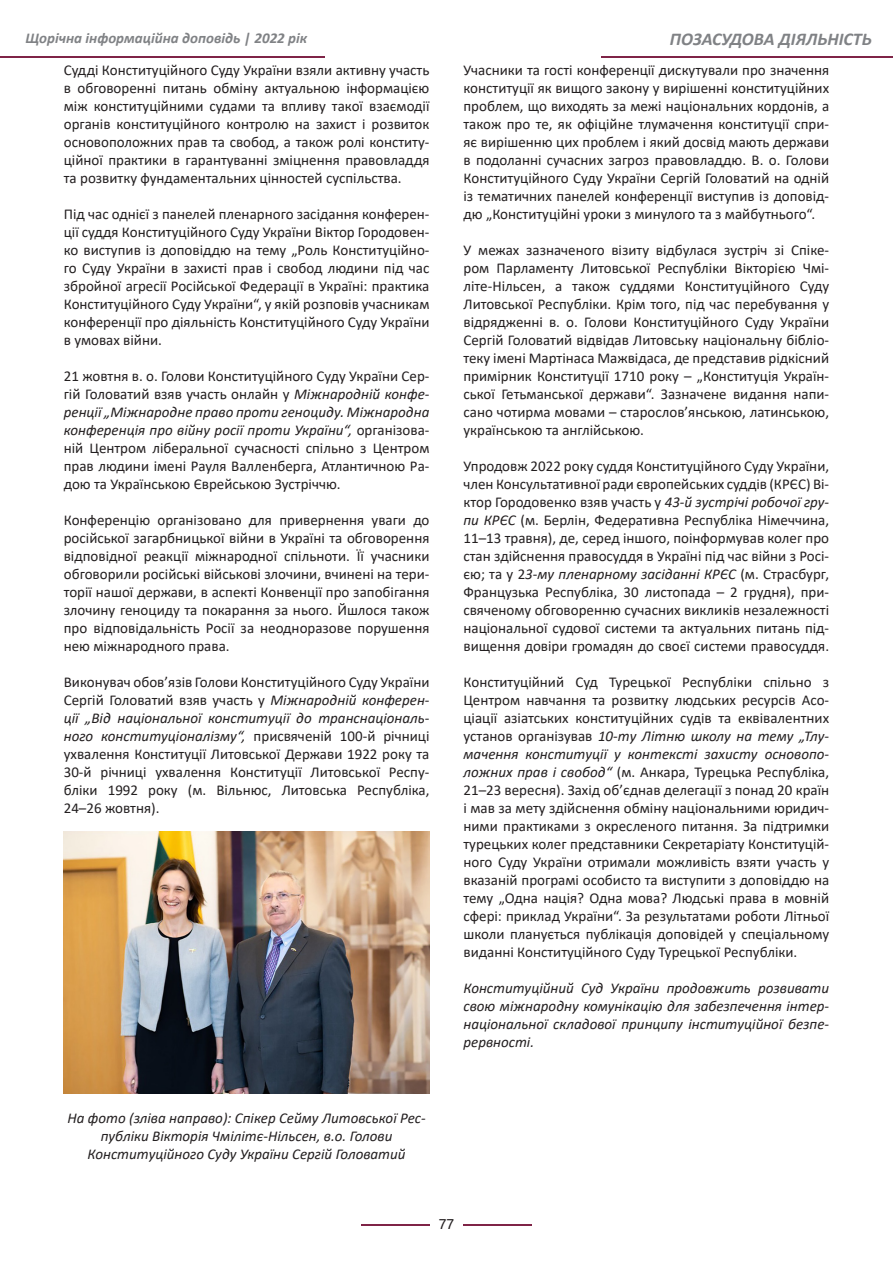
<style>
.page{position:relative;width:893px;height:1263px;background:#fff}
.page>*{position:absolute;margin:0;border:0;box-sizing:border-box;transform-origin:0 0}
.t1{font:italic 700 18px "Calibri";color:#808285}
.t2{font:15px/18px "Calibri";color:#231f20;text-align:justify}
.t3{font:italic 15px/18px "Calibri";color:#231f20;text-align:justify}
.t4{font:italic 700 15px "Calibri";color:#808285}
.t5{font:15px "Acumin Variable Concept";color:#231f20}
.s1{font-style:italic}
</style>
<div class="page">
<img style="left:0;top:56px;width:324px;height:1px">
<img style="left:361px;top:1225px;width:68px;height:1px">
<img style="left:463px;top:1225px;width:68px;height:1px">
<img style="left:601px;top:56px;width:292px;height:1px">
<img style="left:64px;top:831px;width:365px;height:263px">
<p class="t4" style="left:26px;top:27px;width:283px">Щорічна інформаційна доповідь | 2022 рік</p>
<p class="t2" style="left:64px;top:61px;width:367px">Судді Конституційного Суду України взяли активну участь в обговоренні питань обміну актуальною інформацією між конституційними судами та впливу такої взаємодії органів конституційного контролю на захист і розвиток основоположних прав та свобод, а також ролі конститу&shy;ційної практики в гарантуванні зміцнення правовладдя та розвитку фундаментальних цінностей суспільства.</p>
<p class="t2" style="left:64px;top:205px;width:367px">Під час однієї з панелей пленарного засідання конферен&shy;ції суддя Конституційного Суду України Віктор Городовен&shy;ко виступив із доповіддю на тему „Роль Конституційно&shy;го Суду України в захисті прав і свобод людини під час збройної агресії Російської Федерації в Україні: практика Конституційного Суду України“, у якій розповів учасникам конференції про діяльність Конституційного Суду України в умовах війни.</p>
<p class="t2" style="left:64px;top:367px;width:367px">21 жовтня в. о. Голови Конституційного Суду України Сер&shy;гій Головатий взяв участь онлайн у <span class="s1">Міжнародній конфе&shy;ренції „Міжнародне право проти геноциду. Міжнародна конференція про війну росії проти України“,</span> організова&shy;ній Центром ліберальної сучасності спільно з Центром прав людини імені Рауля Валленберга, Атлантичною Ра&shy;дою та Українською Єврейською Зустріччю.</p>
<p class="t2" style="left:64px;top:511px;width:367px">Конференцію організовано для привернення уваги до російської загарбницької війни в Україні та обговорення відповідної реакції міжнародної спільноти. Її учасники обговорили російські військові злочини, вчинені на тери&shy;торії нашої держави, в аспекті Конвенції про запобігання злочину геноциду та покарання за нього. Йшлося також про відповідальність Росії за неодноразове порушення нею міжнародного права.</p>
<p class="t2" style="left:64px;top:673px;width:367px">Виконувач обов’язів Голови Конституційного Суду України Сергій Головатий взяв участь у <span class="s1">Міжнародній конферен&shy;ції „Від національної конституції до транснаціональ&shy;ного конституціоналізму“,</span> присвяченій 100-й річниці ухвалення Конституції Литовської Держави 1922 року та</p>
<p class="t2" style="left:64px;top:763px;width:367px">30-й річниці ухвалення Конституції Литовської Респу&shy;бліки 1992 року (м. Вільнюс, Литовська Республіка,</p>
<p class="t2" style="left:64px;top:799px;width:97px">24–26 жовтня).</p>
<p class="t1" style="left:670px;top:27px;width:203px">ПОЗАСУДОВА ДІЯЛЬНІСТЬ</p>
<p class="t2" style="left:463px;top:61px;width:367px">Учасники та гості конференції дискутували про значення конституції як вищого закону у вирішенні конституційних проблем, що виходять за межі національних кордонів, а також про те, як офіційне тлумачення конституції спри&shy;яє вирішенню цих проблем і який досвід мають держави в подоланні сучасних загроз правовладдю. В. о. Голови Конституційного Суду України Сергій Головатий на одній із тематичних панелей конференції виступив із доповід&shy;дю „Конституційні уроки з минулого та з майбутнього“.</p>
<p class="t2" style="left:463px;top:241px;width:367px">У межах зазначеного візиту відбулася зустріч зі Спіке&shy;ром Парламенту Литовської Республіки Вікторією Чмі&shy;літе-Нільсен, а також суддями Конституційного Суду Литовської Республіки. Крім того, під час перебування у відрядженні в. о. Голови Конституційного Суду України Сергій Головатий відвідав Литовську національну бібліо&shy;теку імені Мартінаса Мажвідаса, де представив рідкісний примірник Конституції 1710 року – „Конституція Україн&shy;ської Гетьманської держави“. Зазначене видання напи&shy;сано чотирма мовами – старослов’янською, латинською, українською та англійською.</p>
<p class="t2" style="left:463px;top:457px;width:367px">Упродовж 2022 року суддя Конституційного Суду України, член Консультативної ради європейських суддів (КРЄС) Ві&shy;ктор Городовенко взяв участь у <span class="s1">43-й зустрічі робочої гру&shy;пи КРЄС</span> (м. Берлін, Федеративна Республіка Німеччина, 11–13 травня), де, серед іншого, поінформував колег про стан здійснення правосуддя в Україні під час війни з Росі&shy;єю; та у 2<span class="s1">3-му пленарному засіданні КРЄС</span> (м. Страсбург, Французька Республіка, 30 листопада – 2 грудня), при&shy;свяченому обговоренню сучасних викликів незалежності національної судової системи та актуальних питань під&shy;вищення довіри громадян до своєї системи правосуддя.</p>
<p class="t2" style="left:463px;top:673px;width:367px">Конституційний Суд Турецької Республіки спільно з Центром навчання та розвитку людських ресурсів Асо&shy;ціації азіатських конституційних судів та еквівалентних установ організував <span class="s1">10-ту Літню школу на тему „Тлу&shy;мачення конституції у контексті захисту основопо&shy;ложних прав і свобод“</span> (м. Анкара, Турецька Республіка,</p>
<p class="t2" style="left:463px;top:781px;width:367px">21–23 вересня). Захід об’єднав делегації з понад 20 країн і мав за мету здійснення обміну національними юридич&shy;ними практиками з окресленого питання. За підтримки турецьких колег представники Секретаріату Конституцій&shy;ного Суду України отримали можливість взяти участь у вказаній програмі особисто та виступити з доповіддю на тему „Одна нація? Одна мова? Людські права в мовній сфері: приклад України“. За результатами роботи Літньої школи планується публікація доповідей у спеціальному виданні Конституційного Суду Турецької Республіки.</p>
<p class="t3" style="left:463px;top:978px;width:367px">Конституційний Суд України продовжить розвивати свою міжнародну комунікацію для забезпечення інтер&shy;національної складової принципу інституційної безпе&shy;рервності.</p>
<p class="t3" style="left:67px;top:1108px;width:360px;text-align:center">На фото (зліва направо): Спікер Сейму Литовської Рес&shy;публіки Вікторія Чмілітє-Нільсен, в.о. Голови</p>
<p class="t3" style="left:88px;top:1144px;width:319px">Конституційного Суду України Сергій Головатий</p>
<p class="t5" style="left:439px;top:1214px;width:16px">77</p>
</div>
